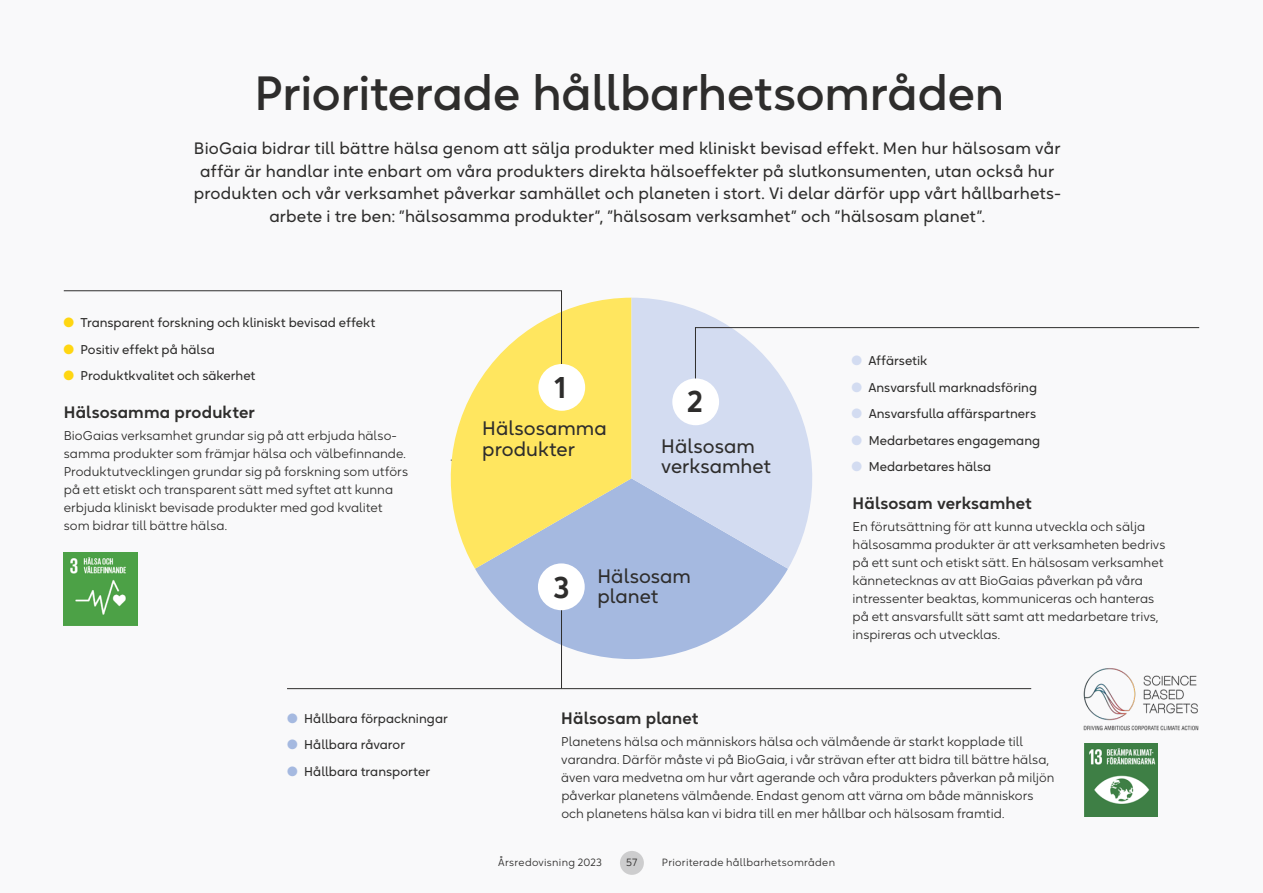
<style>
.page{position:relative;width:1263px;height:893px;background:#f9f9fa}
.page>*{position:absolute;margin:0;border:0;box-sizing:border-box;transform-origin:0 0}
.t1{font:500 48px "Oktah Neue";letter-spacing:-.005em;color:#2e2d2c}
.t2{font:600 30px "Oktah Neue";color:#2e2d2c}
.t3{font:19.5px/20.2px "Oktah Neue";color:#2e2d2c}
.t4{font:16.5px/22.5px "Oktah Neue";letter-spacing:.01em;color:#2e2d2c;text-align:center}
.t5{font:600 16.5px "Oktah Neue";letter-spacing:.01em;color:#2e2d2c}
.t6{font:12.75px/18px "Oktah Neue Nr";color:#2e2d2c}
.t7{font:12.75px "Oktah Neue";color:#2e2d2c}
.t8{font:10.5px "Oktah Neue Nr";letter-spacing:.025em;color:#2e2d2c}
.s1{color:#ffd611}
.s2{color:#a5b9e0}
.s3{color:#d3dcf1}
</style>
<div class="page">
<img style="left:1083px;top:668px;width:116px;height:63px">
<img style="left:1084px;top:743px;width:73px;height:74px">
<img style="left:64px;top:552px;width:73px;height:74px">
<svg style="left:475px;top:569px;width:313px;height:90px;fill:#a5b9e0"></svg>
<svg style="left:450px;top:298px;width:181px;height:271px;background:#eedf7f"></svg>
<svg style="left:631px;top:298px;width:181px;height:271px;background:#cfd9ee"></svg>
<hr style="left:561px;top:597px;width:1px;height:91px;background:#2e2d2c">
<div style="left:538px;top:563px;width:47px;height:47px;background:#fff;border-radius:50%"></div>
<svg style="left:695px;top:327px;width:504px;height:63px"></svg>
<div style="left:672px;top:378px;width:47px;height:47px;background:#fff;border-radius:50%"></div>
<hr style="left:287px;top:688px;width:744px;height:1px;background:#2e2d2c">
<div style="left:538px;top:364px;width:47px;height:47px;background:#fff;border-radius:50%"></div>
<div style="left:620px;top:851px;width:24px;height:24px;background:#cdcdce;border-radius:50%"></div>
<svg style="left:63px;top:290px;width:499px;height:78px"></svg>
<h1 class="t1" style="left:255px;top:58px;width:751px">Prioriterade hållbarhetsområden</h1>
<p class="t4" style="left:194px;top:136px;width:868px">BioGaia bidrar till bättre hälsa genom att sälja produkter med kliniskt bevisad effekt. Men hur hälsosam vår affär är handlar inte enbart om våra produkters direkta hälsoeffekter på slutkonsumenten, utan också hur produkten och vår verksamhet påverkar samhället och planeten i stort. Vi delar därför upp vårt hållbarhets&shy;arbete i tre ben: ”hälsosamma produkter”, ”hälsosam verksamhet” och ”hälsosam planet”.</p>
<p class="t7" style="left:63px;top:313px;width:314px"><span class="s1">●</span> Transparent forskning och kliniskt bevisad effekt</p>
<p class="t7" style="left:63px;top:340px;width:153px"><span class="s1">●</span> Positiv effekt på hälsa</p>
<p class="t7" style="left:63px;top:366px;width:194px"><span class="s1">●</span> Produktkvalitet och säkerhet</p>
<p class="t5" style="left:64px;top:400px;width:193px">Hälsosamma produkter</p>
<p class="t6" style="left:64px;top:426px;width:346px">BioGaias verksamhet grundar sig på att erbjuda hälso&shy;samma produkter som främjar hälsa och välbefinnande.<br>Produktutvecklingen grundar sig på forskning som utförs på ett etiskt och transparent sätt med syftet att kunna erbjuda kliniskt bevisade produkter med god kvalitet som bidrar till bättre hälsa.</p>
<p class="t7" style="left:287px;top:709px;width:162px"><span class="s2">●</span> Hållbara förpackningar</p>
<p class="t7" style="left:287px;top:735px;width:120px"><span class="s2">●</span> Hållbara råvaror</p>
<p class="t7" style="left:287px;top:762px;width:145px"><span class="s2">●</span> Hållbara transporter</p>
<h2 class="t2" style="left:555px;top:365px;width:13px">1</h2>
<h3 class="t3" style="left:482px;top:417px;width:126px">Hälsosamma produkter</h3>
<h2 class="t2" style="left:687px;top:379px;width:17px">2</h2>
<h3 class="t3" style="left:661px;top:434px;width:111px">Hälsosam verksamhet</h3>
<h2 class="t2" style="left:553px;top:565px;width:18px">3</h2>
<h3 class="t3" style="left:597px;top:565px;width:95px">Hälsosam planet</h3>
<p class="t7" style="left:851px;top:351px;width:77px"><span class="s3">●</span> Affärsetik</p>
<p class="t7" style="left:851px;top:378px;width:187px"><span class="s3">●</span> Ansvarsfull marknadsföring</p>
<p class="t7" style="left:851px;top:404px;width:186px"><span class="s3">●</span> Ansvarsfulla affärspartners</p>
<p class="t7" style="left:851px;top:431px;width:190px"><span class="s3">●</span> Medarbetares engagemang</p>
<p class="t7" style="left:851px;top:457px;width:141px"><span class="s3">●</span> Medarbetares hälsa</p>
<p class="t5" style="left:853px;top:491px;width:181px">Hälsosam verksamhet</p>
<p class="t6" style="left:853px;top:517px;width:314px">En förutsättning för att kunna utveckla och sälja hälsosamma produkter är att verksamheten bedrivs på ett sunt och etiskt sätt. En hälsosam verksamhet kännetecknas av att BioGaias påverkan på våra intressenter beaktas, kommuniceras och hanteras på ett ansvarsfullt sätt samt att medarbetare trivs, inspireras och utvecklas.</p>
<p class="t5" style="left:561px;top:705px;width:139px">Hälsosam planet</p>
<p class="t6" style="left:561px;top:731px;width:494px">Planetens hälsa och människors hälsa och välmående är starkt kopplade till varandra. Därför måste vi på BioGaia, i vår strävan efter att bidra till bättre hälsa, även vara medvetna om hur vårt agerande och våra produkters påverkan på miljön påverkar planetens välmående. Endast genom att värna om både människors och planetens hälsa kan vi bidra till en mer hållbar och hälsosam framtid.</p>
<p class="t8" style="left:498px;top:855px;width:105px">Årsredovisning 2023</p>
<p class="t8" style="left:626px;top:855px;width:13px">57</p>
<p class="t8" style="left:662px;top:855px;width:175px">Prioriterade hållbarhetsområden</p>
</div>
